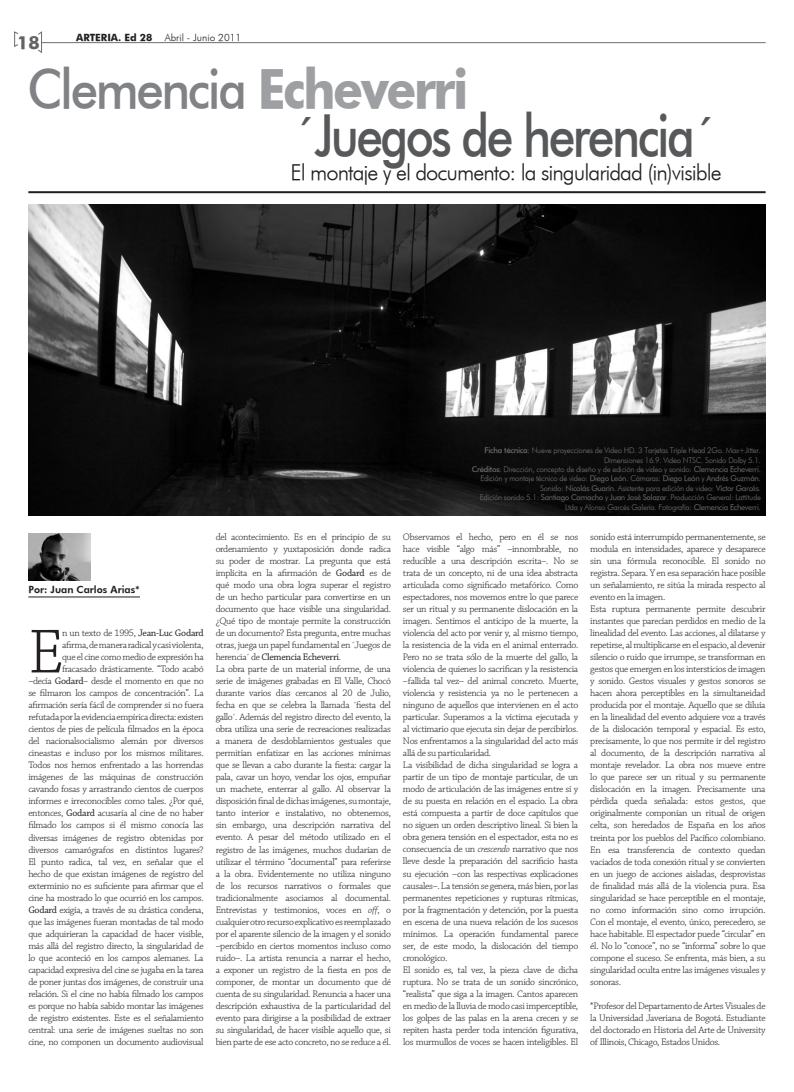
<style>
.page{position:relative;width:794px;height:1092px;background:#fff}
.page>*{position:absolute;margin:0;border:0;box-sizing:border-box;transform-origin:0 0}
.t1{font:300 65.3px "Chaparral Pro";color:#231f20}
.t2{font:57.9px "Futura Medium BT";letter-spacing:-.05em;color:#57585a;scale:.83 1}
.t3{font:54.1px "Futura Medium BT";letter-spacing:-.05em;color:#808285;scale:.91 1}
.t4{font:21.9px "Futura Light BT";letter-spacing:-.045em;color:#231f20}
.t5{font:18px "Futura Bold BT";color:#636366}
.textos{font:10px "Futura Heavy BT";color:#231f20}
.t6{font:10px "Futura Light BT";color:#231f20}
.t7{font:10px "Futura Bold BT";color:#231f20}
.t8{font:300 9.9px/12px "Chaparral Pro";letter-spacing:-.03em;color:#231f20;text-align:justify}
.footnote_text{font:7.9px/9.5px "Futura Light BT";letter-spacing:-.035em;color:#6c6d70;text-align:right}
.s1{font-family:"Futura Bold BT";color:#9d9fa2}
.s2{font-weight:400}
.s3{font-style:italic}
.s4{font-family:"Futura Medium BT"}
.s5{font-family:"Futura Book BT"}
</style>
<div class="page">
<svg style="left:38px;top:31px;width:5px;height:22px"></svg>
<svg style="left:14px;top:31px;width:5px;height:16px"></svg>
<hr style="left:42px;top:42px;width:723px;height:1px;background:#6c6d70">
<hr style="left:28px;top:191px;width:737px;height:2px;background:#231f20">
<img style="left:28px;top:204px;width:737px;height:311px">
<hr style="left:28px;top:596px;width:112px;height:1px;background:#231f20">
<img style="left:28px;top:534px;width:62px;height:46px">
<h3 class="t5" style="left:17px;top:31px;width:24px">18</h3>
<p class="t7" style="left:76px;top:31px;width:78px">ARTERIA. Ed 28</p>
<p class="t6" style="left:165px;top:31px;width:78px">Abril - Junio 2011</p>
<p class="t3" style="left:27px;top:56px;width:486px">Clemencia <span class="s1">Echeverri</span></p>
<p class="t2" style="left:293px;top:100px;width:512px">´Juegos de herencia´</p>
<p class="t4" style="left:290px;top:159px;width:433px">El montaje y el documento: la singularidad (in)visible</p>
<p class="textos" style="left:28px;top:583px;width:113px">Por: Juan Carlos Arias*</p>
<p class="t8" style="left:28px;top:627px;width:177px;text-align:right">n un texto de 1995, <span class="s2">Jean-Luc Godard<br></span>afirma, de manera radical y casi violenta,<br>que el cine como medio de expresión ha fracasado drásticamente. “Todo acabó<br>–decía <span class="s2">Godard</span>– desde el momento en que no se filmaron los campos de concentración”. La afirmación sería fácil de comprender si no fuera refutada por la evidencia empírica directa: existen cientos de pies de película filmados en la época del nacionalsocialismo alemán por diversos cineastas e incluso por los mismos militares.<br>Todos nos hemos enfrentado a las horrendas imágenes de las máquinas de construcción cavando fosas y arrastrando cientos de cuerpos informes e irreconocibles como tales. ¿Por qué, entonces, <span class="s2">Godard</span> acusaría al cine de no haber filmado los campos si él mismo conocía las diversas imágenes de registro obtenidas por diversos camarógrafos en distintos lugares?<br>El punto radica, tal vez, en señalar que el hecho de que existan imágenes de registro del exterminio no es suficiente para afirmar que el cine ha mostrado lo que ocurrió en los campos.<br><span class="s2">Godard</span> exigía, a través de su drástica condena, que las imágenes fueran montadas de tal modo que adquirieran la capacidad de hacer visible, más allá del registro directo, la singularidad de lo que aconteció en los campos alemanes. La capacidad expresiva del cine se jugaba en la tarea de poner juntas dos imágenes, de construir una relación. Si el cine no había filmado los campos es porque no había sabido montar las imágenes de registro existentes. Este es el señalamiento central: una serie de imágenes sueltas no son cine, no componen un documento audiovisual</p>
<p class="t1" style="left:28px;top:616px;width:37px">E</p>
<p class="t8" style="left:216px;top:531px;width:177px">del acontecimiento. Es en el principio de su ordenamiento y yuxtaposición donde radica su poder de mostrar. La pregunta que está implícita en la afirmación de <span class="s2">Godard</span> es de qué modo una obra logra superar el registro de un hecho particular para convertirse en un documento que hace visible una singularidad. ¿Qué tipo de montaje permite la construcción de un documento? Esta pregunta, entre muchas otras, juega un papel fundamental en ´Juegos de herencia´ de <span class="s2">Clemencia Echeverri</span>.</p>
<p class="t8" style="left:216px;top:663px;width:177px">La obra parte de un material informe, de una serie de imágenes grabadas en El Valle, Chocó durante varios días cercanos al 20 de Julio, fecha en que se celebra la llamada ´fiesta del gallo´. Además del registro directo del evento, la obra utiliza una serie de recreaciones realizadas a manera de desdoblamientos gestuales que permitían enfatizar en las acciones mínimas que se llevan a cabo durante la fiesta: cargar la pala, cavar un hoyo, vendar los ojos, empuñar un machete, enterrar al gallo. Al observar la disposición final de dichas imágenes, su montaje, tanto interior e instalativo, no obtenemos, sin embargo, una descripción narrativa del evento. A pesar del método utilizado en el registro de las imágenes, muchos dudarían de utilizar el término “documental” para referirse a la obra. Evidentemente no utiliza ninguno de los recursos narrativos o formales que tradicionalmente asociamos al documental.<br>Entrevistas y testimonios, voces en <span class="s3">off</span>, o cualquier otro recurso explicativo es reemplazado por el aparente silencio de la imagen y el sonido –percibido en ciertos momentos incluso como ruido–. La artista renuncia a narrar el hecho, a exponer un registro de la fiesta en pos de componer, de montar un documento que dé cuenta de su singularidad. Renuncia a hacer una descripción exhaustiva de la particularidad del evento para dirigirse a la posibilidad de extraer su singularidad, de hacer visible aquello que, si bien parte de ese acto concreto, no se reduce a él.</p>
<p class="footnote_text" style="left:484px;top:445px;width:278px"><span class="s4">Ficha técnica</span>: Nueve proyecciones de Video HD. 3 Tarjetas Triple Head 2Go. Max+Jitter.<br>Dimensiones 16.9. Video NTSC. Sonido Dolby 5.1.</p>
<p class="footnote_text" style="left:472px;top:464px;width:291px"><span class="s4">Créditos</span>: Dirección, concepto de diseño y de edición de video y sonido: <span class="s5">Clemencia Echeverri</span>.<br>Edición y montaje técnico de video: <span class="s5">Diego León</span>. Cámaras: <span class="s5">Diego León</span> y <span class="s5">Andrés Guzmán</span>.<br>Sonido: <span class="s5">Nicolás Guarín</span>. Asistente para edición de video: <span class="s5">Víctor Garcés</span>.</p>
<p class="footnote_text" style="left:480px;top:492px;width:282px">Edición sonido 5.1: <span class="s5">Santiago Camacho</span> y <span class="s5">Juan José Salazar</span>. Producción General: Lattitude<br>Ltda y Alonso Garcés Galería. Fotografía: <span class="s5">Clemencia Echeverri</span>.</p>
<p class="t8" style="left:403px;top:531px;width:177px">Observamos el hecho, pero en él se nos hace visible “algo más” –innombrable, no reducible a una descripción escrita–. No se trata de un concepto, ni de una idea abstracta articulada como significado metafórico. Como espectadores, nos movemos entre lo que parece ser un ritual y su permanente dislocación en la imagen. Sentimos el anticipo de la muerte, la violencia del acto por venir y, al mismo tiempo, la resistencia de la vida en el animal enterrado.<br>Pero no se trata sólo de la muerte del gallo, la violencia de quienes lo sacrifican y la resistencia –fallida tal vez– del animal concreto. Muerte, violencia y resistencia ya no le pertenecen a ninguno de aquellos que intervienen en el acto particular. Superamos a la víctima ejecutada y al victimario que ejecuta sin dejar de percibirlos.<br>Nos enfrentamos a la singularidad del acto más allá de su particularidad.</p>
<p class="t8" style="left:403px;top:759px;width:177px">La visibilidad de dicha singularidad se logra a partir de un tipo de montaje particular, de un modo de articulación de las imágenes entre sí y de su puesta en relación en el espacio. La obra está compuesta a partir de doce capítulos que no siguen un orden descriptivo lineal. Si bien la obra genera tensión en el espectador, esta no es consecuencia de un <span class="s3">crescendo</span> narrativo que nos lleve desde la preparación del sacrificio hasta su ejecución –con las respectivas explicaciones causales–. La tensión se genera, más bien, por las permanentes repeticiones y rupturas rítmicas, por la fragmentación y detención, por la puesta en escena de una nueva relación de los sucesos mínimos. La operación fundamental parece ser, de este modo, la dislocación del tiempo cronológico.</p>
<p class="t8" style="left:403px;top:963px;width:177px">El sonido es, tal vez, la pieza clave de dicha ruptura. No se trata de un sonido sincrónico, “realista” que siga a la imagen. Cantos aparecen en medio de la lluvia de modo casi imperceptible, los golpes de las palas en la arena crecen y se repiten hasta perder toda intención figurativa, los murmullos de voces se hacen inteligibles. El</p>
<p class="t8" style="left:590px;top:531px;width:177px">sonido está interrumpido permanentemente, se modula en intensidades, aparece y desaparece sin una fórmula reconocible. El sonido no registra. Separa. Y en esa separación hace posible un señalamiento, re sitúa la mirada respecto al evento en la imagen.</p>
<p class="t8" style="left:590px;top:603px;width:177px">Esta ruptura permanente permite descubrir instantes que parecían perdidos en medio de la linealidad del evento. Las acciones, al dilatarse y repetirse, al multiplicarse en el espacio, al devenir silencio o ruido que irrumpe, se transforman en gestos que emergen en los intersticios de imagen y sonido. Gestos visuales y gestos sonoros se hacen ahora perceptibles en la simultaneidad producida por el montaje. Aquello que se diluía en la linealidad del evento adquiere voz a través de la dislocación temporal y espacial. Es esto, precisamente, lo que nos permite ir del registro al documento, de la descripción narrativa al montaje revelador. La obra nos mueve entre lo que parece ser un ritual y su permanente dislocación en la imagen. Precisamente una pérdida queda señalada: estos gestos, que originalmente componían un ritual de origen celta, son heredados de España en los años treinta por los pueblos del Pacífico colombiano.<br>En esa transferencia de contexto quedan vaciados de toda conexión ritual y se convierten en un juego de acciones aisladas, desprovistas de finalidad más allá de la violencia pura. Esa singularidad se hace perceptible en el montaje, no como información sino como irrupción.<br>Con el montaje, el evento, único, perecedero, se hace habitable. El espectador puede “circular” en él. No lo “conoce”, no se “informa” sobre lo que compone el suceso. Se enfrenta, más bien, a su singularidad oculta entre las imágenes visuales y sonoras.</p>
<p class="t8" style="left:590px;top:999px;width:177px">*Profesor del Departamento de Artes Visuales de la Universidad Javeriana de Bogotá. Estudiante del doctorado en Historia del Arte de University of Illinois, Chicago, Estados Unidos.</p>
</div>
